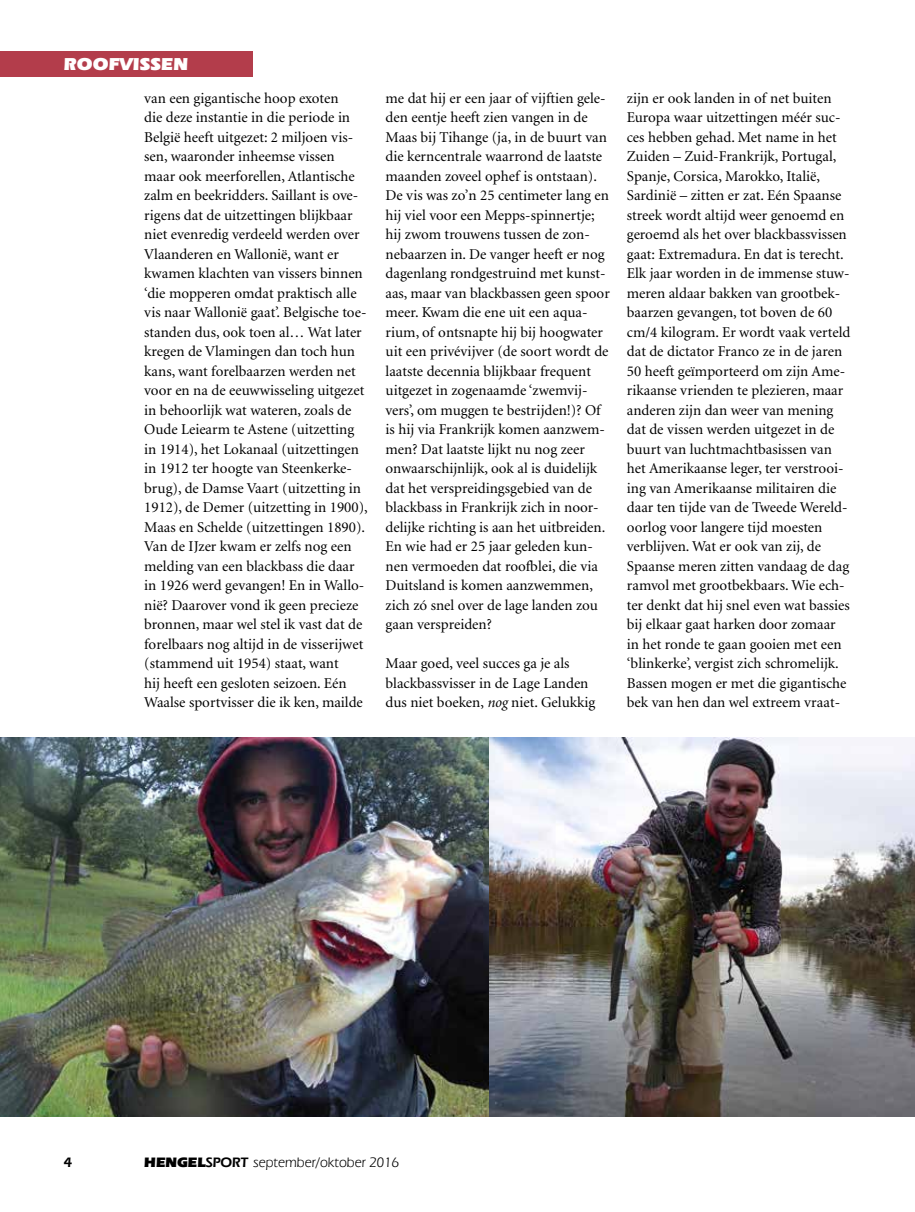
<style>
.page{position:relative;width:915px;height:1212px;background:#fff}
.page>*{position:absolute;margin:0;border:0;box-sizing:border-box;transform-origin:0 0}
.t1{font:900 18px "Eras IT Cby BT";letter-spacing:.01em;color:#fff}
.t2{font:15px/19.5px "Minion";color:#000}
.t3{font:14.25px "Eras IT Cby BT";color:#000}
.t4{font:600 14.25px "Eras IT Cby BT";color:#000}
.s1{font-style:italic}
.s2{font-weight:900}
.s3{font-weight:600}
</style>
<div class="page">
<div style="left:0;top:51px;width:252px;height:26px;background:#b33d4b"></div>
<img style="left:0;top:737px;width:914px;height:380px">
<p class="t1" style="left:64px;top:52px;width:126px">ROOFVISSEN</p>
<p class="t2" style="left:144px;top:89px;width:225px">van een gigantische hoop exoten<br>die deze instantie in die periode in België heeft uitgezet: 2 miljoen vis&shy;sen, waaronder inheemse vissen maar ook meerforellen, Atlantische zalm en beekridders. Saillant is ove&shy;rigens dat de uitzettingen blijkbaar niet evenredig verdeeld werden over Vlaanderen en Wallonië, want er kwamen klachten van vissers binnen ‘die mopperen omdat praktisch alle vis naar Wallonië gaat’. Belgische toe&shy;standen dus, ook toen al… Wat later kregen de Vlamingen dan toch hun kans, want forelbaarzen werden net voor en na de eeuwwisseling uitgezet in behoorlijk wat wateren, zoals de Oude Leiearm te Astene (uitzetting in 1914), het Lokanaal (uitzettingen in 1912 ter hoogte van Steenkerke&shy;brug), de Damse Vaart (uitzetting in 1912), de Demer (uitzetting in 1900), Maas en Schelde (uitzettingen 1890).<br>Van de IJzer kwam er zelfs nog een melding van een blackbass die daar in 1926 werd gevangen! En in Wallo&shy;nië? Daarover vond ik geen precieze bronnen, maar wel stel ik vast dat de forelbaars nog altijd in de visserijwet (stammend uit 1954) staat, want<br>hij heeft een gesloten seizoen. Eén Waalse sportvisser die ik ken, mailde</p>
<p class="t2" style="left:385px;top:89px;width:226px">me dat hij er een jaar of vijftien gele&shy;den eentje heeft zien vangen in de Maas bij Tihange (ja, in de buurt van die kerncentrale waarrond de laatste maanden zoveel ophef is ontstaan).<br>De vis was zo’n 25 centimeter lang en hij viel voor een Mepps-spinnertje; hij zwom trouwens tussen de zon&shy;nebaarzen in. De vanger heeft er nog dagenlang rondgestruind met kunst&shy;aas, maar van blackbassen geen spoor meer. Kwam die ene uit een aqua&shy;rium, of ontsnapte hij bij hoogwater uit een privévijver (de soort wordt de laatste decennia blijkbaar frequent uitgezet in zogenaamde ‘zwemvij&shy;vers’, om muggen te bestrijden!)? Of is hij via Frankrijk komen aanzwem&shy;men? Dat laatste lijkt nu nog zeer onwaarschijnlijk, ook al is duidelijk dat het verspreidingsgebied van de blackbass in Frankrijk zich in noor&shy;delijke richting is aan het uitbreiden.<br>En wie had er 25 jaar geleden kun&shy;nen vermoeden dat roofblei, die via Duitsland is komen aanzwemmen, zich zó snel over de lage landen zou gaan verspreiden?</p>
<p class="t2" style="left:385px;top:654px;width:211px">Maar goed, veel succes ga je als blackbassvisser in de Lage Landen dus niet boeken, <span class="s1">nog</span> niet. Gelukkig</p>
<p class="t2" style="left:626px;top:89px;width:225px">zijn er ook landen in of net buiten Europa waar uitzettingen méér suc&shy;ces hebben gehad. Met name in het Zuiden – Zuid-Frankrijk, Portugal, Spanje, Corsica, Marokko, Italië, Sardinië – zitten er zat. Eén Spaanse streek wordt altijd weer genoemd en geroemd als het over blackbassvissen gaat: Extremadura. En dat is terecht.<br>Elk jaar worden in de immense stuw&shy;meren aldaar bakken van grootbek&shy;baarzen gevangen, tot boven de 60 cm/4 kilogram. Er wordt vaak verteld dat de dictator Franco ze in de jaren 50 heeft geïmporteerd om zijn Ame&shy;rikaanse vrienden te plezieren, maar anderen zijn dan weer van mening dat de vissen werden uitgezet in de buurt van luchtmachtbasissen van het Amerikaanse leger, ter verstrooi&shy;ing van Amerikaanse militairen die daar ten tijde van de Tweede Wereld&shy;oorlog voor langere tijd moesten verblijven. Wat er ook van zij, de Spaanse meren zitten vandaag de dag ramvol met grootbekbaars. Wie ech&shy;ter denkt dat hij snel even wat bassies bij elkaar gaat harken door zomaar in het ronde te gaan gooien met een ‘blinkerke’, vergist zich schromelijk.<br>Bassen mogen er met die gigantische bek van hen dan wel extreem vraat-</p>
<p class="t4" style="left:64px;top:1154px;width:10px">4</p>
<p class="t3" style="left:144px;top:1154px;width:256px"><span class="s2">HENGEL</span><span class="s3">SPORT</span> september/oktober 2016</p>
</div>
